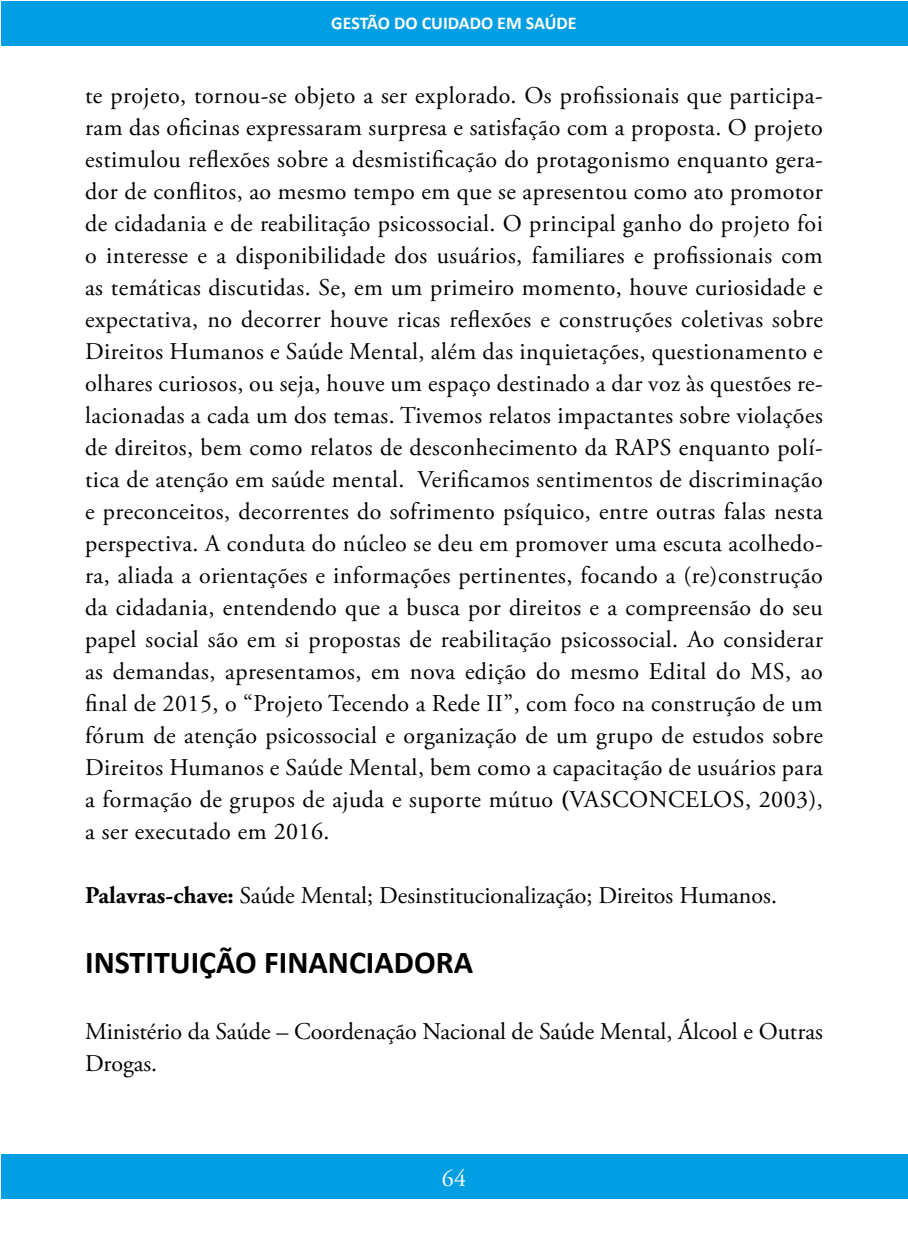
<style>
.page{position:relative;width:908px;height:1248px;background:#fff}
.page>*{position:absolute;margin:0;border:0;box-sizing:border-box;transform-origin:0 0}
.t1{font:700 32px "Calibri";color:#000}
.t2{font:24px/32px "Adobe Garamond Pro";color:#000;text-align:justify}
.t3{font:24px "Adobe Garamond Pro";color:#fff}
.t4{font:700 18px "Calibri";color:#fff}
.s1{font-weight:700}
</style>
<div class="page">
<div style="left:1px;top:1px;width:906px;height:44px;background:#009fe3"></div>
<div style="left:1px;top:1154px;width:906px;height:44px;background:#009fe3"></div>
<p class="t4" style="left:331px;top:11px;width:247px">GESTÃO DO CUIDADO EM SAÚDE</p>
<p class="t2" style="left:85px;top:80px;width:739px">te projeto, tornou-se objeto a ser explorado. Os profissionais que participa&shy;ram das oficinas expressaram surpresa e satisfação com a proposta. O projeto estimulou reflexões sobre a desmistificação do protagonismo enquanto gera&shy;dor de conflitos, ao mesmo tempo em que se apresentou como ato promotor de cidadania e de reabilitação psicossocial. O principal ganho do projeto foi o interesse e a disponibilidade dos usuários, familiares e profissionais com as temáticas discutidas. Se, em um primeiro momento, houve curiosidade e expectativa, no decorrer houve ricas reflexões e construções coletivas sobre Direitos Humanos e Saúde Mental, além das inquietações, questionamento e olhares curiosos, ou seja, houve um espaço destinado a dar voz às questões re&shy;lacionadas a cada um dos temas. Tivemos relatos impactantes sobre violações de direitos, bem como relatos de desconhecimento da RAPS enquanto polí&shy;tica de atenção em saúde mental. Verificamos sentimentos de discriminação e preconceitos, decorrentes do sofrimento psíquico, entre outras falas nesta perspectiva. A conduta do núcleo se deu em promover uma escuta acolhedo&shy;ra, aliada a orientações e informações pertinentes, focando a (re)construção da cidadania, entendendo que a busca por direitos e a compreensão do seu papel social são em si propostas de reabilitação psicossocial. Ao considerar as demandas, apresentamos, em nova edição do mesmo Edital do MS, ao final de 2015, o “Projeto Tecendo a Rede II”, com foco na construção de um fórum de atenção psicossocial e organização de um grupo de estudos sobre Direitos Humanos e Saúde Mental, bem como a capacitação de usuários para a formação de grupos de ajuda e suporte mútuo <span class="s1">(</span>VASCONCELOS, 2003), a ser executado em 2016.</p>
<p class="t2" style="left:85px;top:880px;width:693px"><span class="s1">Palavras-chave:</span> Saúde Mental; Desinstitucionalização; Direitos Humanos.</p>
<h1 class="t1" style="left:85px;top:942px;width:389px">INSTITUIÇÃO FINANCIADORA</h1>
<p class="t2" style="left:85px;top:1016px;width:738px">Ministério da Saúde – Coordenação Nacional de Saúde Mental, Álcool e Outras<br>Drogas.</p>
<p class="t3" style="left:442px;top:1163px;width:25px">64</p>
</div>
